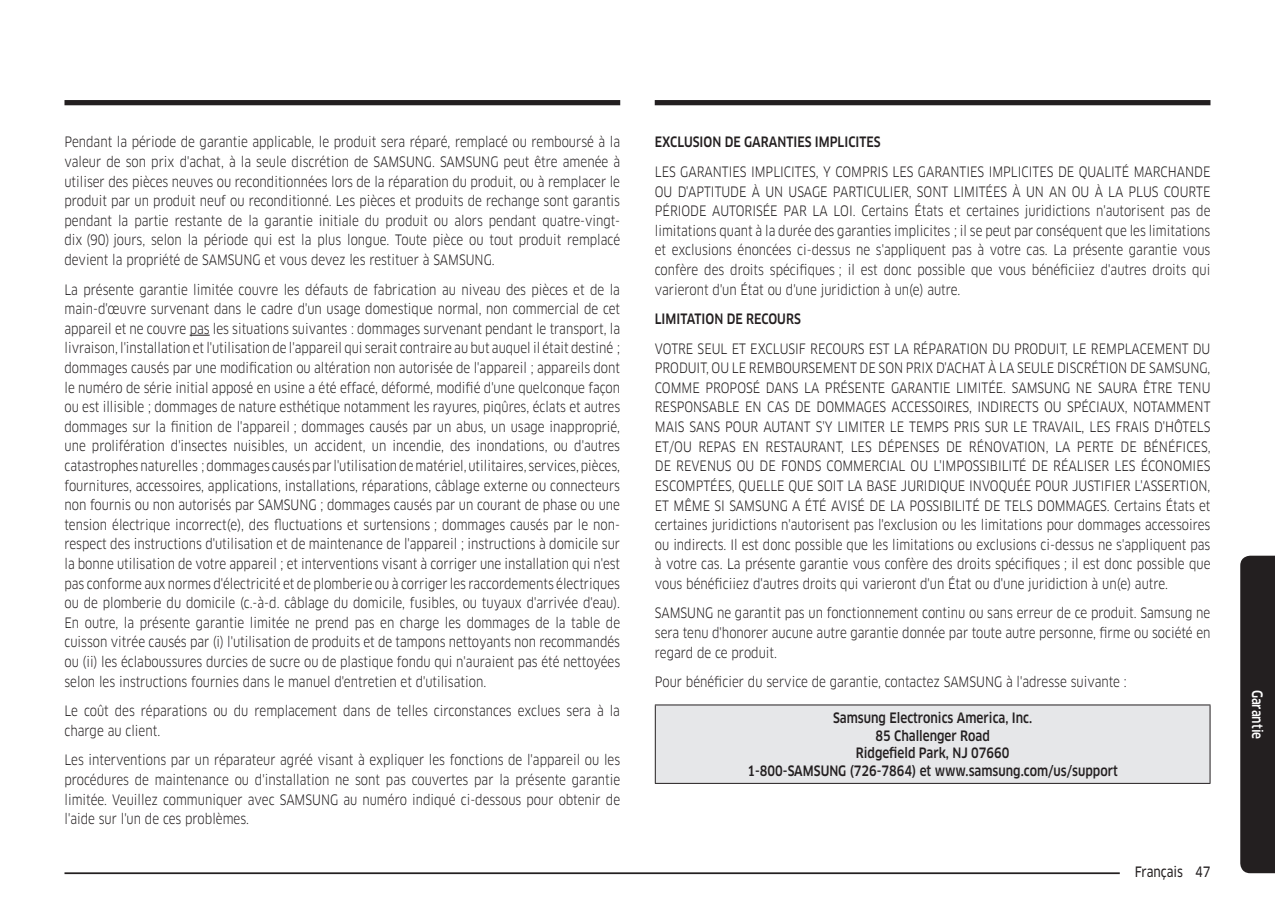
<style>
.page{position:relative;width:1275px;height:903px;background:#fff}
.page>*{position:absolute;margin:0;border:0;box-sizing:border-box;transform-origin:0 0}
.t1{font:14px/19.6px "Samsung Clan Pro";color:#231f20;text-align:justify;scale:.85 1}
.t2{font:500 14px/17.5px "Samsung Clan Pro";color:#231f20;text-align:center;scale:.85 1}
.t3{font:14px "Samsung Clan Pro News";color:#231f20;scale:.85 1}
.t4{font:500 14px "Samsung Clan Pro";color:#fff;scale:.85 1}
</style>
<div class="page">
<hr style="left:64px;top:872px;width:1092px;height:2px;background:#231f20">
<div style="left:1120px;top:862px;width:90px;height:17px;background:#fff"></div>
<div style="left:1240px;top:556px;width:35px;height:317px;background:#231f20"></div>
<div style="left:64px;top:100px;width:556px;height:5px;background:#231f20"></div>
<div style="left:655px;top:100px;width:555px;height:5px;background:#231f20"></div>
<svg style="left:190px;top:335px;width:20px;height:1px"></svg>
<div style="left:655px;top:705px;width:555px;height:78px;background:#e6e7e9"></div>
<hr style="left:655px;top:704px;width:555px;height:1px;background:#231f20">
<hr style="left:655px;top:705px;width:1px;height:78px;background:#231f20">
<hr style="left:1210px;top:705px;width:1px;height:78px;background:#231f20">
<hr style="left:655px;top:783px;width:555px;height:1px;background:#231f20">
<p class="t1" style="left:64px;top:132px;width:655px">Pendant la période de garantie applicable, le produit sera réparé, remplacé ou remboursé à la valeur de son prix d'achat, à la seule discrétion de SAMSUNG. SAMSUNG peut être amenée à utiliser des pièces neuves ou reconditionnées lors de la réparation du produit, ou à remplacer le produit par un produit neuf ou reconditionné. Les pièces et produits de rechange sont garantis pendant la partie restante de la garantie initiale du produit ou alors pendant quatre-vingt&shy;dix (90) jours, selon la période qui est la plus longue. Toute pièce ou tout produit remplacé devient la propriété de SAMSUNG et vous devez les restituer à SAMSUNG.</p>
<p class="t1" style="left:64px;top:280px;width:655px">La présente garantie limitée couvre les défauts de fabrication au niveau des pièces et de la main-d'œuvre survenant dans le cadre d'un usage domestique normal, non commercial de cet appareil et ne couvre pas les situations suivantes : dommages survenant pendant le transport, la livraison, l'installation et l'utilisation de l'appareil qui serait contraire au but auquel il était destiné ; dommages causés par une modification ou altération non autorisée de l'appareil ; appareils dont le numéro de série initial apposé en usine a été effacé, déformé, modifié d'une quelconque façon ou est illisible ; dommages de nature esthétique notamment les rayures, piqûres, éclats et autres dommages sur la finition de l'appareil ; dommages causés par un abus, un usage inapproprié, une prolifération d'insectes nuisibles, un accident, un incendie, des inondations, ou d'autres catastrophes naturelles ; dommages causés par l'utilisation de matériel, utilitaires, services, pièces, fournitures, accessoires, applications, installations, réparations, câblage externe ou connecteurs non fournis ou non autorisés par SAMSUNG ; dommages causés par un courant de phase ou une tension électrique incorrect(e), des fluctuations et surtensions ; dommages causés par le non&shy;respect des instructions d'utilisation et de maintenance de l'appareil ; instructions à domicile sur la bonne utilisation de votre appareil ; et interventions visant à corriger une installation qui n'est pas conforme aux normes d'électricité et de plomberie ou à corriger les raccordements électriques ou de plomberie du domicile (c.-à-d. câblage du domicile, fusibles, ou tuyaux d'arrivée d'eau).<br>En outre, la présente garantie limitée ne prend pas en charge les dommages de la table de cuisson vitrée causés par (i) l'utilisation de produits et de tampons nettoyants non recommandés ou (ii) les éclaboussures durcies de sucre ou de plastique fondu qui n'auraient pas été nettoyées selon les instructions fournies dans le manuel d'entretien et d'utilisation.</p>
<p class="t1" style="left:64px;top:701px;width:655px">Le coût des réparations ou du remplacement dans de telles circonstances exclues sera à la charge au client.</p>
<p class="t1" style="left:64px;top:750px;width:655px">Les interventions par un réparateur agréé visant à expliquer les fonctions de l'appareil ou les procédures de maintenance ou d'installation ne sont pas couvertes par la présente garantie limitée. Veuillez communiquer avec SAMSUNG au numéro indiqué ci-dessous pour obtenir de l'aide sur l'un de ces problèmes.</p>
<p class="t2" style="left:655px;top:134px;width:267px">EXCLUSION DE GARANTIES IMPLICITES</p>
<p class="t1" style="left:655px;top:162px;width:655px">LES GARANTIES IMPLICITES, Y COMPRIS LES GARANTIES IMPLICITES DE QUALITÉ MARCHANDE OU D'APTITUDE À UN USAGE PARTICULIER, SONT LIMITÉES À UN AN OU À LA PLUS COURTE PÉRIODE AUTORISÉE PAR LA LOI. Certains États et certaines juridictions n'autorisent pas de limitations quant à la durée des garanties implicites ; il se peut par conséquent que les limitations et exclusions énoncées ci-dessus ne s'appliquent pas à votre cas. La présente garantie vous confère des droits spécifiques ; il est donc possible que vous bénéficiiez d'autres droits qui varieront d'un État ou d'une juridiction à un(e) autre.</p>
<p class="t2" style="left:655px;top:310px;width:173px">LIMITATION DE RECOURS</p>
<p class="t1" style="left:655px;top:339px;width:655px">VOTRE SEUL ET EXCLUSIF RECOURS EST LA RÉPARATION DU PRODUIT, LE REMPLACEMENT DU PRODUIT, OU LE REMBOURSEMENT DE SON PRIX D'ACHAT À LA SEULE DISCRÉTION DE SAMSUNG, COMME PROPOSÉ DANS LA PRÉSENTE GARANTIE LIMITÉE. SAMSUNG NE SAURA ÊTRE TENU RESPONSABLE EN CAS DE DOMMAGES ACCESSOIRES, INDIRECTS OU SPÉCIAUX, NOTAMMENT MAIS SANS POUR AUTANT S'Y LIMITER LE TEMPS PRIS SUR LE TRAVAIL, LES FRAIS D'HÔTELS ET/OU REPAS EN RESTAURANT, LES DÉPENSES DE RÉNOVATION, LA PERTE DE BÉNÉFICES, DE REVENUS OU DE FONDS COMMERCIAL OU L'IMPOSSIBILITÉ DE RÉALISER LES ÉCONOMIES ESCOMPTÉES, QUELLE QUE SOIT LA BASE JURIDIQUE INVOQUÉE POUR JUSTIFIER L'ASSERTION, ET MÊME SI SAMSUNG A ÉTÉ AVISÉ DE LA POSSIBILITÉ DE TELS DOMMAGES. Certains États et certaines juridictions n'autorisent pas l'exclusion ou les limitations pour dommages accessoires ou indirects. Il est donc possible que les limitations ou exclusions ci-dessus ne s'appliquent pas à votre cas. La présente garantie vous confère des droits spécifiques ; il est donc possible que vous bénéficiiez d'autres droits qui varieront d'un État ou d'une juridiction à un(e) autre.</p>
<p class="t1" style="left:655px;top:603px;width:655px">SAMSUNG ne garantit pas un fonctionnement continu ou sans erreur de ce produit. Samsung ne sera tenu d'honorer aucune autre garantie donnée par toute autre personne, firme ou société en regard de ce produit.</p>
<p class="t1" style="left:655px;top:672px;width:557px">Pour bénéficier du service de garantie, contactez SAMSUNG à l'adresse suivante :</p>
<p class="t2" style="left:747px;top:710px;width:437px">Samsung Electronics America, Inc.<br>85 Challenger Road<br>Ridgefield Park, NJ 07660<br>1-800-SAMSUNG (726-7864) et www.samsung.com/us/support</p>
<p class="t3" style="left:1135px;top:863px;width:91px">Français 47</p>
<p class="t4" style="left:1265px;top:689px;width:60px;rotate:90deg">Garantie</p>
</div>
